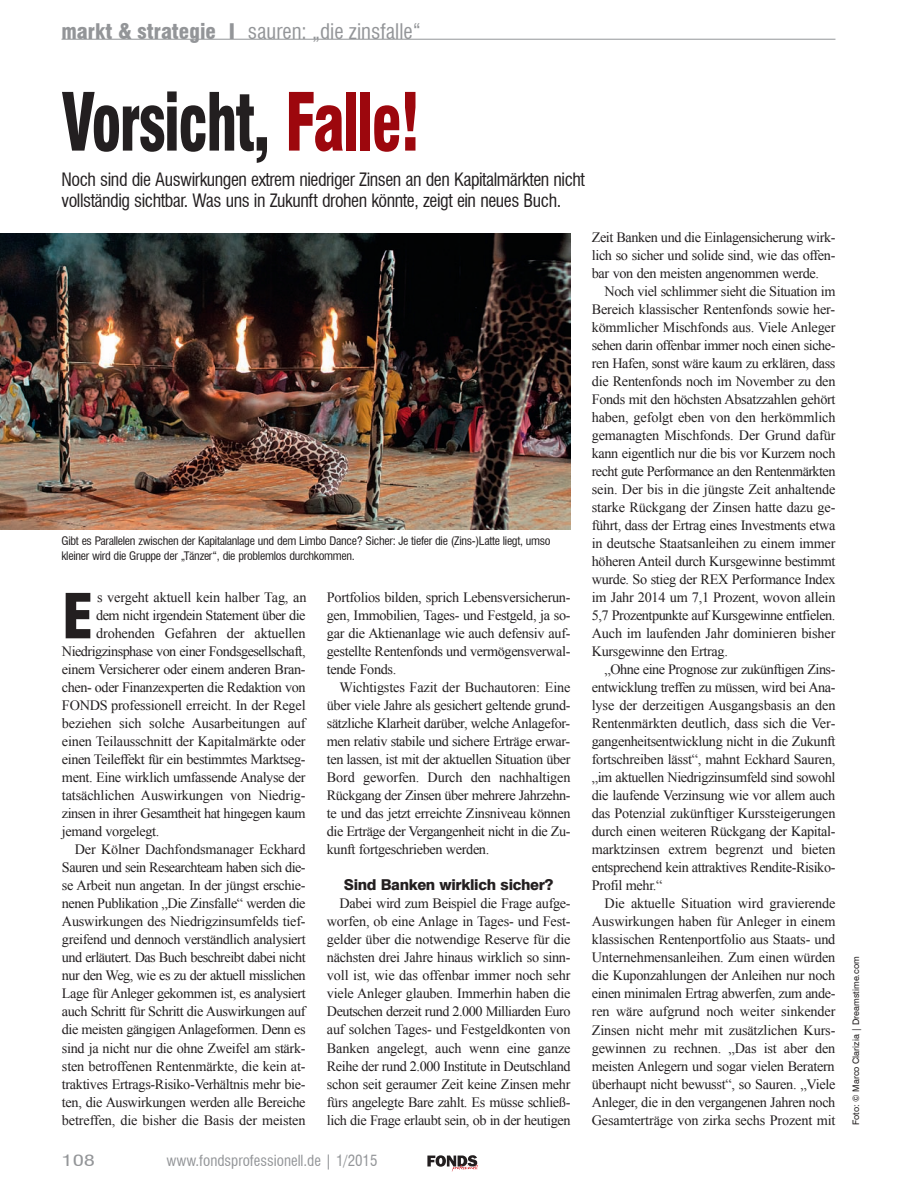
<style>
.page{position:relative;width:897px;height:1195px;background:#fff}
.page>*{position:absolute;margin:0;border:0;box-sizing:border-box;transform-origin:0 0}
.t1{font:900 condensed 78px "Swiss 721 BT";letter-spacing:-.025em;color:#231f20;scale:.77 1}
.t2{font:900 condensed 60.45px "Swiss 721 BT";color:#231f20}
.t3{font:condensed 21px "Swiss 721 BT";color:#939598}
.t4{font:condensed 18px/21.6px "Swiss 721 BT";letter-spacing:-.025em;color:#231f20}
.t5{font:condensed 15px "Swiss 721 BT";color:#939598}
.t6{font:800 15px "Swiss 721 BT";letter-spacing:-.025em;color:#231f20}
.t7{font:condensed 15px "Swiss 721 BT";color:#939598;scale:1.5 1}
.t8{font:14.25px/18px "Times New Roman";letter-spacing:-.025em;color:#231f20;text-align:justify}
.t9{font:condensed 11.4px/15px "Swiss 721 BT";letter-spacing:-.025em;color:#231f20;scale:1.05 1}
.t10{font:9px "Swiss 721 BT";color:#231f20}
.s1{font-weight:900}
.s2{color:#9d070d}
</style>
<div class="page">
<svg style="left:427px;top:1155px;width:51px;height:16px"></svg>
<hr style="left:62px;top:39px;width:773px;height:1px;background:#939598">
<img style="left:0;top:233px;width:570px;height:296px">
<h3 class="t3" style="left:62px;top:19px;width:361px"><span class="s1">markt &amp; strategie I</span> sauren: „die zinsfalle“</h3>
<h1 class="t1" style="left:62px;top:76px;width:467px">Vorsicht, <span class="s2">Falle!</span></h1>
<p class="t4" style="left:62px;top:168px;width:525px">Noch sind die Auswirkungen extrem niedriger Zinsen an den Kapitalmärkten nicht vollständig sichtbar. Was uns in Zukunft drohen könnte, zeigt ein neues Buch.</p>
<p class="t9" style="left:62px;top:533px;width:467px">Gibt es Parallelen zwischen der Kapitalanlage und dem Limbo Dance? Sicher: Je tiefer die (Zins-)Latte liegt, umso kleiner wird die Gruppe der „Tänzer“, die problemlos durchkommen.</p>
<h2 class="t2" style="left:62px;top:580px;width:33px">E</h2>
<p class="t8" style="left:97px;top:588px;width:211px">s vergeht aktuell kein halber Tag, an</p>
<p class="t8" style="left:96px;top:606px;width:211px">dem nicht irgendein Statement über die</p>
<p class="t8" style="left:96px;top:624px;width:211px">drohenden Gefahren der aktuellen</p>
<p class="t8" style="left:62px;top:642px;width:245px">Niedrigzinsphase von einer Fondsgesellschaft,</p>
<p class="t8" style="left:62px;top:660px;width:245px">einem Versicherer oder einem anderen Bran-</p>
<p class="t8" style="left:62px;top:678px;width:245px">chen- oder Finanzexperten die Redaktion von</p>
<p class="t8" style="left:62px;top:696px;width:245px">FONDS professionell erreicht. In der Regel</p>
<p class="t8" style="left:62px;top:714px;width:245px">beziehen sich solche Ausarbeitungen auf</p>
<p class="t8" style="left:62px;top:732px;width:245px">einen Teilausschnitt der Kapitalmärkte oder</p>
<p class="t8" style="left:62px;top:750px;width:245px">einen Teileffekt für ein bestimmtes Marktseg-</p>
<p class="t8" style="left:62px;top:768px;width:245px">ment. Eine wirklich umfassende Analyse der</p>
<p class="t8" style="left:62px;top:786px;width:245px">tatsächlichen Auswirkungen von Niedrig-</p>
<p class="t8" style="left:62px;top:804px;width:245px">zinsen in ihrer Gesamtheit hat hingegen kaum</p>
<p class="t8" style="left:62px;top:822px;width:99px">jemand vorgelegt.</p>
<p class="t8" style="left:75px;top:840px;width:232px">Der Kölner Dachfondsmanager Eckhard</p>
<p class="t8" style="left:62px;top:858px;width:245px">Sauren und sein Researchteam haben sich die-</p>
<p class="t8" style="left:62px;top:876px;width:245px">se Arbeit nun angetan. In der jüngst erschie-</p>
<p class="t8" style="left:62px;top:894px;width:245px">nenen Publikation „Die Zinsfalle“ werden die</p>
<p class="t8" style="left:62px;top:912px;width:245px">Auswirkungen des Niedrigzinsumfelds tief-</p>
<p class="t8" style="left:62px;top:930px;width:245px">greifend und dennoch verständlich analysiert</p>
<p class="t8" style="left:62px;top:948px;width:245px">und erläutert. Das Buch beschreibt dabei nicht</p>
<p class="t8" style="left:62px;top:966px;width:245px">nur den Weg, wie es zu der aktuell misslichen</p>
<p class="t8" style="left:62px;top:984px;width:245px">Lage für Anleger gekommen ist, es analysiert</p>
<p class="t8" style="left:62px;top:1002px;width:245px">auch Schritt für Schritt die Auswirkungen auf</p>
<p class="t8" style="left:62px;top:1020px;width:245px">die meisten gängigen Anlageformen. Denn es</p>
<p class="t8" style="left:62px;top:1038px;width:245px">sind ja nicht nur die ohne Zweifel am stärk-</p>
<p class="t8" style="left:62px;top:1056px;width:245px">sten betroffenen Rentenmärkte, die kein at-</p>
<p class="t8" style="left:62px;top:1074px;width:245px">traktives Ertrags-Risiko-Verhältnis mehr bie-</p>
<p class="t8" style="left:62px;top:1092px;width:245px">ten, die Auswirkungen werden alle Bereiche</p>
<p class="t8" style="left:62px;top:1110px;width:245px">betreffen, die bisher die Basis der meisten</p>
<p class="t8" style="left:327px;top:588px;width:245px">Portfolios bilden, sprich Lebensversicherun&shy;gen, Immobilien, Tages- und Festgeld, ja so&shy;gar die Aktienanlage wie auch defensiv auf&shy;gestellte Rentenfonds und vermögensverwal&shy;tende Fonds.</p>
<p class="t8" style="left:327px;top:678px;width:245px;text-indent:13px">Wichtigstes Fazit der Buchautoren: Eine über viele Jahre als gesichert geltende grund&shy;sätzliche Klarheit darüber, welche Anlagefor&shy;men relativ stabile und sichere Erträge erwar&shy;ten lassen, ist mit der aktuellen Situation über Bord geworfen. Durch den nachhaltigen Rückgang der Zinsen über mehrere Jahrzehn&shy;te und das jetzt erreichte Zinsniveau können die Erträge der Vergangenheit nicht in die Zu&shy;kunft fortgeschrieben werden.</p>
<p class="t6" style="left:344px;top:876px;width:211px">Sind Banken wirklich sicher?</p>
<p class="t8" style="left:327px;top:894px;width:245px;text-indent:13px">Dabei wird zum Beispiel die Frage aufge&shy;worfen, ob eine Anlage in Tages- und Fest&shy;gelder über die notwendige Reserve für die nächsten drei Jahre hinaus wirklich so sinn&shy;voll ist, wie das offenbar immer noch sehr viele Anleger glauben. Immerhin haben die Deutschen derzeit rund 2.000 Milliarden Euro auf solchen Tages- und Festgeldkonten von Banken angelegt, auch wenn eine ganze Reihe der rund 2.000 Institute in Deutschland schon seit geraumer Zeit keine Zinsen mehr fürs angelegte Bare zahlt. Es müsse schließ&shy;lich die Frage erlaubt sein, ob in der heutigen</p>
<p class="t7" style="left:62px;top:1151px;width:24px">108</p>
<p class="t5" style="left:166px;top:1151px;width:213px">www.fondsprofessionell.de | 1/2015</p>
<p class="t8" style="left:592px;top:228px;width:245px">Zeit Banken und die Einlagensicherung wirk&shy;lich so sicher und solide sind, wie das offen&shy;bar von den meisten angenommen werde.</p>
<p class="t8" style="left:592px;top:282px;width:245px;text-indent:13px">Noch viel schlimmer sieht die Situation im Bereich klassischer Rentenfonds sowie her&shy;kömmlicher Mischfonds aus. Viele Anleger sehen darin offenbar immer noch einen siche&shy;ren Hafen, sonst wäre kaum zu erklären, dass die Rentenfonds noch im November zu den Fonds mit den höchsten Absatzzahlen gehört haben, gefolgt eben von den herkömmlich gemanagten Mischfonds. Der Grund dafür kann eigentlich nur die bis vor Kurzem noch recht gute Performance an den Rentenmärkten sein. Der bis in die jüngste Zeit anhaltende starke Rückgang der Zinsen hatte dazu ge&shy;führt, dass der Ertrag eines Investments etwa in deutsche Staatsanleihen zu einem immer höheren Anteil durch Kursgewinne bestimmt wurde. So stieg der REX Performance Index im Jahr 2014 um 7,1 Prozent, wovon allein 5,7 Prozentpunkte auf Kursgewinne entfielen.<br>Auch im laufenden Jahr dominieren bisher Kursgewinne den Ertrag.</p>
<p class="t8" style="left:592px;top:660px;width:245px;text-indent:13px">„Ohne eine Prognose zur zukünftigen Zins&shy;entwicklung treffen zu müssen, wird bei Ana&shy;lyse der derzeitigen Ausgangsbasis an den Rentenmärkten deutlich, dass sich die Ver&shy;gangenheitsentwicklung nicht in die Zukunft fortschreiben lässt“, mahnt Eckhard Sauren, „im aktuellen Niedrigzinsumfeld sind sowohl die laufende Verzinsung wie vor allem auch das Potenzial zukünftiger Kurssteigerungen durch einen weiteren Rückgang der Kapital&shy;marktzinsen extrem begrenzt und bieten entsprechend kein attraktives Rendite-Risiko-Profil mehr.“</p>
<p class="t8" style="left:592px;top:894px;width:245px;text-indent:13px">Die aktuelle Situation wird gravierende Auswirkungen haben für Anleger in einem klassischen Rentenportfolio aus Staats- und Unternehmensanleihen. Zum einen würden die Kuponzahlungen der Anleihen nur noch einen minimalen Ertrag abwerfen, zum ande&shy;ren wäre aufgrund noch weiter sinkender Zinsen nicht mehr mit zusätzlichen Kurs&shy;gewinnen zu rechnen. „Das ist aber den meisten Anlegern und sogar vielen Beratern überhaupt nicht bewusst“, so Sauren. „Viele Anleger, die in den vergangenen Jahren noch Gesamterträge von zirka sechs Prozent mit</p>
<p class="t10" style="left:851px;top:1125px;width:170px;rotate:-90deg">Foto: © Marco Clarizia | Dreamstime.com</p>
</div>
